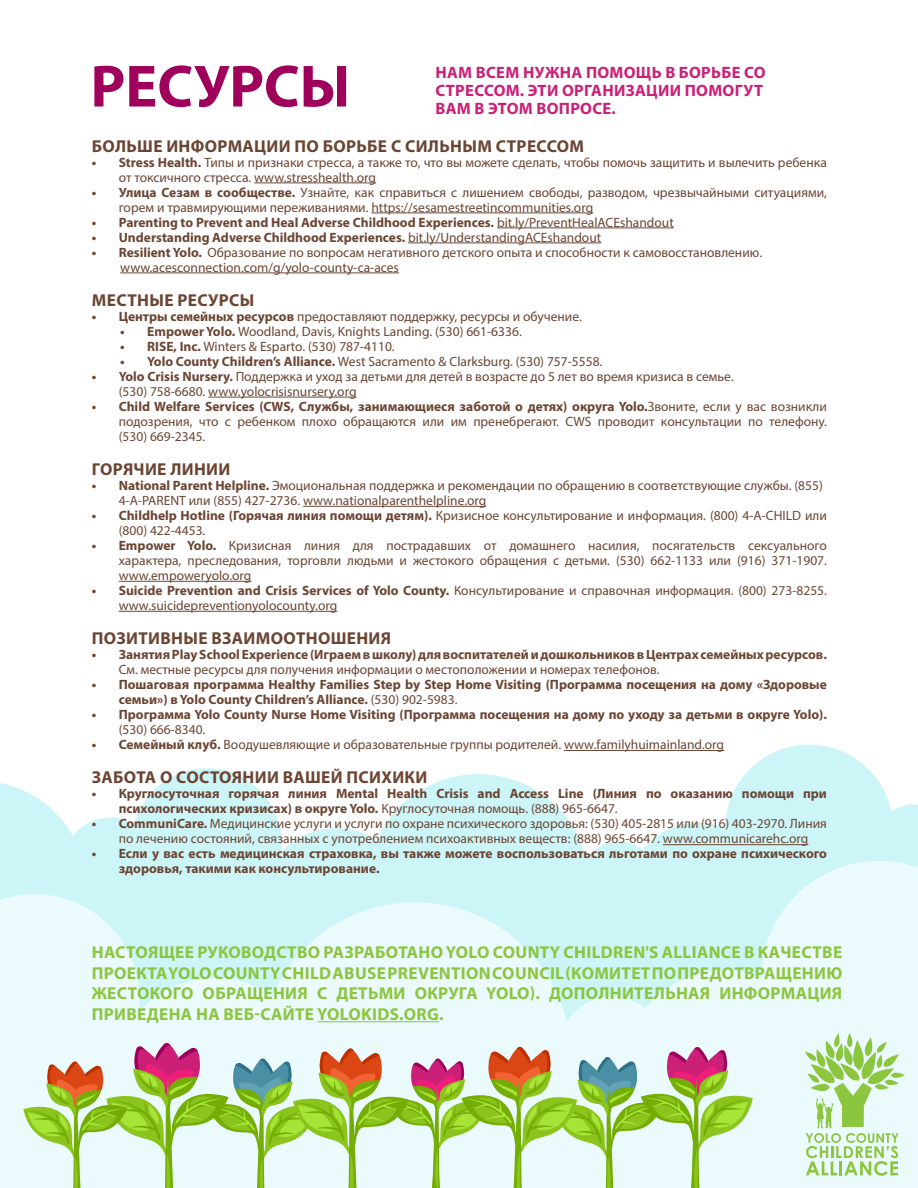
<style>
.page{position:relative;width:918px;height:1188px;background:#fff}
.page>*{position:absolute;margin:0;border:0;box-sizing:border-box;transform-origin:0 0}
.t1{font:700 60px "Myriad Pro";color:#9e005c}
.t2{font:700 17.25px/20.7px "Myriad Pro";letter-spacing:.02em;color:#8bc63e;text-align:justify}
.t3{font:700 17.25px "Myriad Pro";letter-spacing:.02em;color:#6b4533}
.t4{font:700 16.5px/18px "Myriad Pro";letter-spacing:.02em;color:#cc1f78}
.t5{font:13.5px/15px "Myriad Pro";color:#6b4533}
.t6{font:700 13.5px/15px "Myriad Pro";color:#6b4533}
.s1{font-weight:700}
.s2{font-weight:400}
</style>
<div class="page">
<svg style="left:0;top:745px;width:918px;height:116px;fill:#ccf5f7"></svg>
<svg style="left:0;top:861px;width:918px;height:327px;fill:#ebfafc"></svg>
<hr style="left:254px;top:183px;width:122px;height:1px;background:#6b4533">
<hr style="left:371px;top:213px;width:222px;height:1px;background:#6b4533">
<hr style="left:497px;top:228px;width:177px;height:1px;background:#6b4533">
<hr style="left:408px;top:243px;width:193px;height:1px;background:#6b4533">
<hr style="left:120px;top:273px;width:279px;height:1px;background:#6b4533">
<hr style="left:208px;top:397px;width:149px;height:1px;background:#6b4533">
<hr style="left:303px;top:506px;width:183px;height:1px;background:#6b4533">
<hr style="left:119px;top:581px;width:132px;height:1px;background:#6b4533">
<hr style="left:119px;top:611px;width:218px;height:1px;background:#6b4533">
<hr style="left:564px;top:750px;width:160px;height:1px;background:#6b4533">
<hr style="left:663px;top:844px;width:145px;height:1px;background:#6b4533">
<hr style="left:317px;top:1021px;width:122px;height:1px;background:#8bc63e">
<svg style="left:805px;top:1033px;width:100px;height:143px"></svg>
<svg style="left:23px;top:1042px;width:730px;height:146px"></svg>
<p class="t1" style="left:90px;top:47px;width:262px">РЕСУРСЫ</p>
<p class="t4" style="left:435px;top:63px;width:332px">НАМ ВСЕМ НУЖНА ПОМОЩЬ В БОРЬБЕ СО<br>СТРЕССОМ. ЭТИ ОРГАНИЗАЦИИ ПОМОГУТ</p>
<p class="t4" style="left:435px;top:99px;width:182px">ВАМ В ЭТОМ ВОПРОСЕ.</p>
<p class="t3" style="left:92px;top:134px;width:494px">БОЛЬШЕ ИНФОРМАЦИИ ПО БОРЬБЕ С СИЛЬНЫМ СТРЕССОМ</p>
<p class="t5" style="left:119px;top:154px;width:710px;text-indent:-27px"><span class="s1">• Stress Health.</span> Типы и признаки стресса, а также то, что вы можете сделать, чтобы помочь защитить и вылечить ребенка от токсичного стресса. www.stresshealth.org</p>
<p class="t5" style="left:119px;top:184px;width:710px;text-indent:-27px"><span class="s1">• Улица Сезам в сообществе.</span> Узнайте, как справиться с лишением свободы, разводом, чрезвычайными ситуациями, горем и травмирующими переживаниями. https://sesamestreetincommunities.org</p>
<p class="t6" style="left:92px;top:214px;width:584px">• Parenting to Prevent and Heal Adverse Childhood Experiences. <span class="s2">bit.ly/PreventHealACEshandout</span></p>
<p class="t6" style="left:92px;top:229px;width:511px">• Understanding Adverse Childhood Experiences. <span class="s2">bit.ly/UnderstandingACEshandout</span></p>
<p class="t5" style="left:92px;top:244px;width:672px"><span class="s1">• Resilient Yolo.</span> Образование по вопросам негативного детского опыта и способности к самовосстановлению.</p>
<p class="t5" style="left:120px;top:259px;width:280px">www.acesconnection.com/g/yolo-county-ca-aces</p>
<p class="t3" style="left:92px;top:289px;width:164px">МЕСТНЫЕ РЕСУРСЫ</p>
<p class="t5" style="left:92px;top:308px;width:492px"><span class="s1">• Центры семейных ресурсов</span> предоставляют поддержку, ресурсы и обучение.</p>
<p class="t5" style="left:120px;top:323px;width:403px"><span class="s1">• Empower Yolo.</span> Woodland, Davis, Knights Landing. (530) 661-6336.</p>
<p class="t5" style="left:120px;top:338px;width:276px"><span class="s1">• RISE, Inc.</span> Winters &amp; Esparto. (530) 787-4110.</p>
<p class="t5" style="left:120px;top:353px;width:484px"><span class="s1">• Yolo County Children’s Alliance.</span> West Sacramento &amp; Clarksburg. (530) 757-5558.</p>
<p class="t5" style="left:92px;top:368px;width:644px"><span class="s1">• Yolo Crisis Nursery.</span> Поддержка и уход за детьми для детей в возрасте до 5 лет во время кризиса в семье.</p>
<p class="t5" style="left:119px;top:383px;width:239px">(530) 758-6680. www.yolocrisisnursery.org</p>
<p class="t5" style="left:119px;top:398px;width:710px;text-align:justify;text-indent:-27px"><span class="s1">• Child Welfare Services (CWS, Службы, занимающиеся заботой о детях) округа Yolo.</span>Звоните, если у вас возникли подозрения, что с ребенком плохо обращаются или им пренебрегают. CWS проводит консультации по телефону. (530) 669-2345.</p>
<p class="t3" style="left:92px;top:458px;width:140px">ГОРЯЧИЕ ЛИНИИ</p>
<p class="t5" style="left:119px;top:478px;width:706px;text-indent:-27px"><span class="s1">• National Parent Helpline.</span> Эмоциональная поддержка и рекомендации по обращению в соответствующие службы. (855)<br>4-A-PARENT или (855) 427-2736. www.nationalparenthelpline.org</p>
<p class="t5" style="left:119px;top:508px;width:710px;text-indent:-27px"><span class="s1">• Childhelp Hotline (Горячая линия помощи детям).</span> Кризисное консультирование и информация. (800) 4-A-CHILD или (800) 422-4453.</p>
<p class="t5" style="left:119px;top:538px;width:710px;text-align:justify;text-indent:-27px"><span class="s1">• Empower Yolo.</span> Кризисная линия для пострадавших от домашнего насилия, посягательств сексуального характера, преследования, торговли людьми и жестокого обращения с детьми. (530) 662-1133 или (916) 371-1907. www.empoweryolo.org</p>
<p class="t5" style="left:119px;top:583px;width:710px;text-indent:-27px"><span class="s1">• Suicide Prevention and Crisis Services of Yolo County.</span> Консультирование и справочная информация. (800) 273-8255. www.suicidepreventionyolocounty.org</p>
<p class="t3" style="left:92px;top:627px;width:301px">ПОЗИТИВНЫЕ ВЗАИМООТНОШЕНИЯ</p>
<p class="t6" style="left:119px;top:647px;width:710px;text-indent:-27px">• Занятия Play School Experience (Играем в школу) для воспитателей и дошкольников в Центрах семейных ресурсов.<br><span class="s2">См. местные ресурсы для получения информации о местоположении и номерах телефонов.</span></p>
<p class="t6" style="left:119px;top:677px;width:710px;text-indent:-27px">• Пошаговая программа Healthy Families Step by Step Home Visiting (Программа посещения на дому «Здоровые семьи») в Yolo County Children’s Alliance. <span class="s2">(530) 902-5983.</span></p>
<p class="t6" style="left:119px;top:707px;width:710px;text-indent:-27px">• Программа Yolo County Nurse Home Visiting (Программа посещения на дому по уходу за детьми в округе Yolo). <span class="s2">(530) 666-8340.</span></p>
<p class="t5" style="left:92px;top:737px;width:634px"><span class="s1">• Семейный клуб.</span> Воодушевляющие и образовательные группы родителей. www.familyhuimainland.org</p>
<p class="t3" style="left:92px;top:766px;width:337px">ЗАБОТА О СОСТОЯНИИ ВАШЕЙ ПСИХИКИ</p>
<p class="t6" style="left:119px;top:786px;width:710px;text-indent:-27px">• Круглосуточная горячая линия Mental Health Crisis and Access Line (Линия по оказанию помощи при психологических кризисах) в округе Yolo. <span class="s2">Круглосуточная помощь. (888) 965-6647.</span></p>
<p class="t5" style="left:119px;top:816px;width:710px;text-indent:-27px"><span class="s1">• CommuniCare.</span> Медицинские услуги и услуги по охране психического здоровья: (530) 405-2815 или (916) 403-2970. Линия по лечению состояний, связанных с употреблением психоактивных веществ: (888) 965-6647. www.communicarehc.org</p>
<p class="t6" style="left:119px;top:846px;width:710px;text-indent:-27px">• Если у вас есть медицинская страховка, вы также можете воспользоваться льготами по охране психического здоровья, такими как консультирование.</p>
<p class="t2" style="left:92px;top:941px;width:752px">НАСТОЯЩЕЕ РУКОВОДСТВО РАЗРАБОТАНО YOLO COUNTY CHILDREN'S ALLIANCE В КАЧЕСТВЕ ПРОЕКТА YOLO COUNTY CHILD ABUSE PREVENTION COUNCIL (КОМИТЕТ ПО ПРЕДОТВРАЩЕНИЮ ЖЕСТОКОГО ОБРАЩЕНИЯ С ДЕТЬМИ ОКРУГА YOLO). ДОПОЛНИТЕЛЬНАЯ ИНФОРМАЦИЯ ПРИВЕДЕНА НА ВЕБ-САЙТЕ YOLOKIDS.ORG.</p>
</div>
